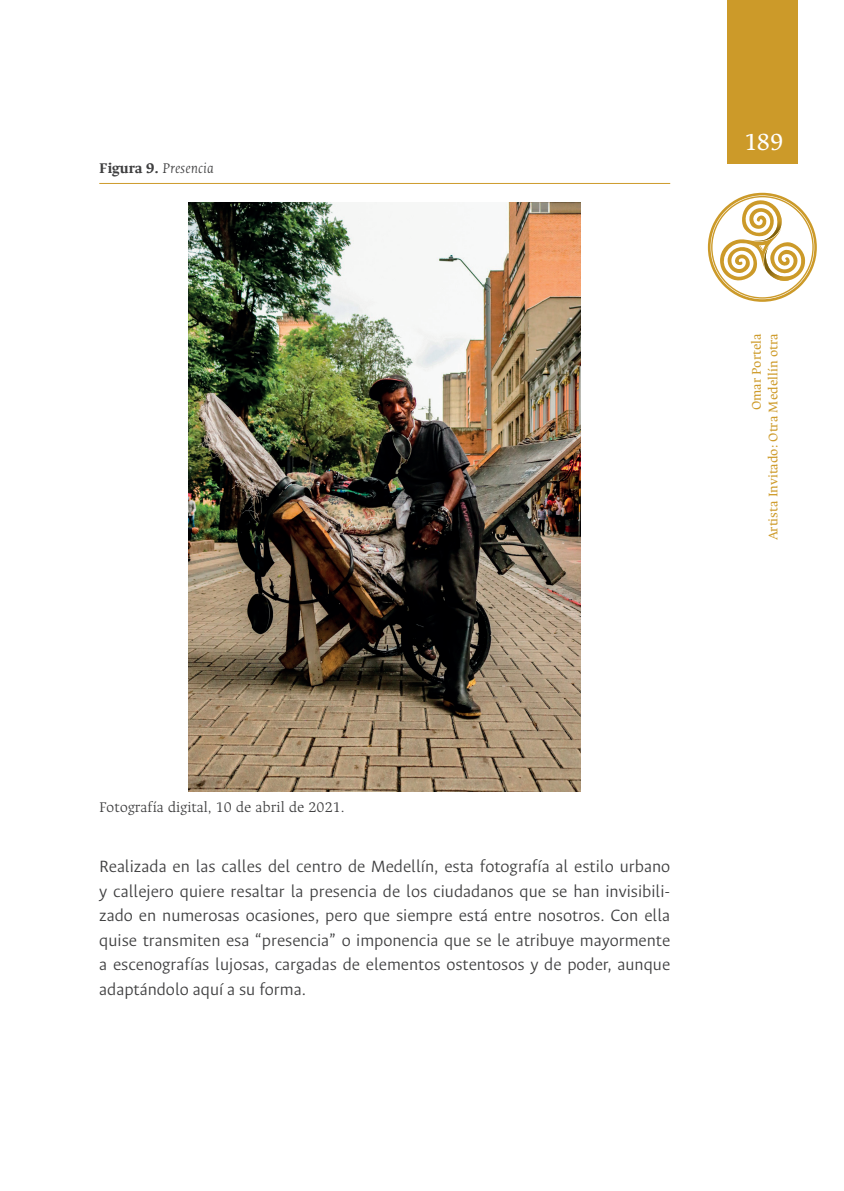
<style>
.page{position:relative;width:844px;height:1191px;background:#fff}
.page>*{position:absolute;margin:0;border:0;box-sizing:border-box;transform-origin:0 0}
.t1{font:26.25px "Ancizar Serif";color:#fff}
.t2{font:300 18.38px/24.5px "Ancizar Sans";color:#3e3e3f;text-align:justify}
.t3{font:300 15.75px "Ancizar Serif";color:#3e3e3f}
.t4{font:italic 300 15.75px "Ancizar Serif";color:#3e3e3f}
.t5{font:14px/16.8px "Ancizar Serif";color:#ce9b2a;text-align:right}
.s1{font-weight:700;font-style:normal}
</style>
<div class="page">
<div style="left:726px;top:0;width:71px;height:164px;background:#cc9a29"></div>
<svg style="left:707px;top:193px;width:109px;height:109px"></svg>
<hr style="left:99px;top:183px;width:571px;height:1px;background:#ce9b2a">
<img style="left:188px;top:203px;width:392px;height:588px">
<p class="t4" style="left:99px;top:159px;width:116px"><span class="s1">Figura 9.</span> Presencia</p>
<h1 class="t1" style="left:744px;top:126px;width:41px">189</h1>
<p class="t5" style="left:747px;top:540px;width:208px;rotate:-90deg">Omar Portela<br>Artista Invitado: Otra Medellín otra</p>
<p class="t3" style="left:99px;top:798px;width:247px">Fotografía digital, 10 de abril de 2021.</p>
<p class="t2" style="left:99px;top:854px;width:572px">Realizada en las calles del centro de Medellín, esta fotografía al estilo urbano y callejero quiere resaltar la presencia de los ciudadanos que se han invisibili&shy;zado en numerosas ocasiones, pero que siempre está entre nosotros. Con ella quise transmiten esa “presencia” o imponencia que se le atribuye mayormente a escenografías lujosas, cargadas de elementos ostentosos y de poder, aunque adaptándolo aquí a su forma.</p>
</div>
